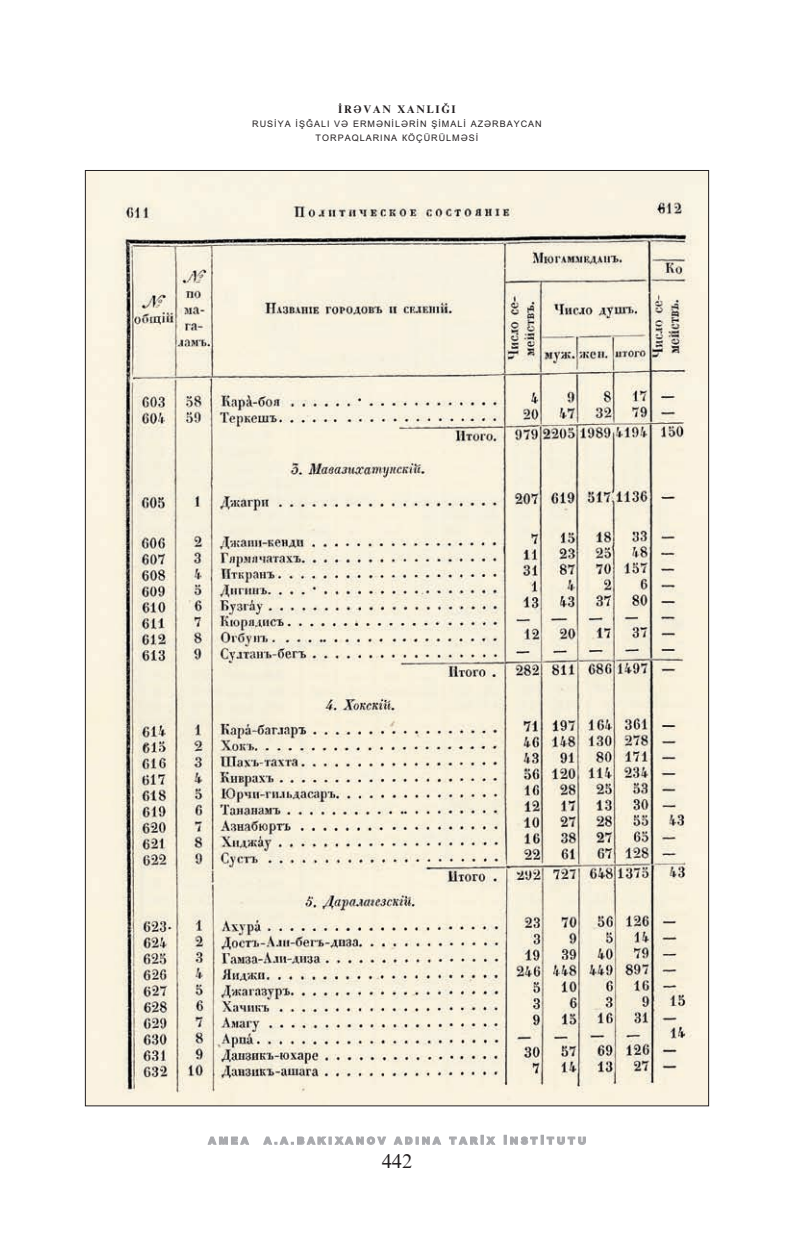
<style>
.page{position:relative;width:794px;height:1248px;background:#fff}
.page>*{position:absolute;margin:0;border:0;box-sizing:border-box;transform-origin:0 0}
.t1{font:20px "Az L Times";color:#231f20}
.t2{font:700 11px "Az L Times";letter-spacing:.15em;color:#231f20}
.t3{font:900 10px "Arial Az Lat";letter-spacing:.265em;color:#a8a9ad}
.t4{font:9px/13.6px "Az L Arial";letter-spacing:.11em;color:#231f20;text-align:center}
</style>
<div class="page">
<img style="left:87px;top:172px;width:620px;height:932px">
<p class="t2" style="left:338px;top:103px;width:119px">ИРЯВАН ХАНЛЫЬЫ</p>
<p class="t4" style="left:252px;top:117px;width:291px">РУСИЙА ИШЬАЛЫ ВЯ ЕРМЯНИЛЯРИН ШИМАЛИ АЗЯРБАЙЖАН<br>ТОРПАГЛАРЫНА КЮЧЦРЦЛМЯСИ</p>
<p class="t3" style="left:208px;top:1133px;width:42px">АМЕА</p>
<p class="t3" style="left:264px;top:1133px;width:324px">А.А.БАКЫХАНОВ АДЫНА ТАРИХ ИНСТИТУТУ</p>
<h1 class="t1" style="left:382px;top:1149px;width:31px">442</h1>
</div>
